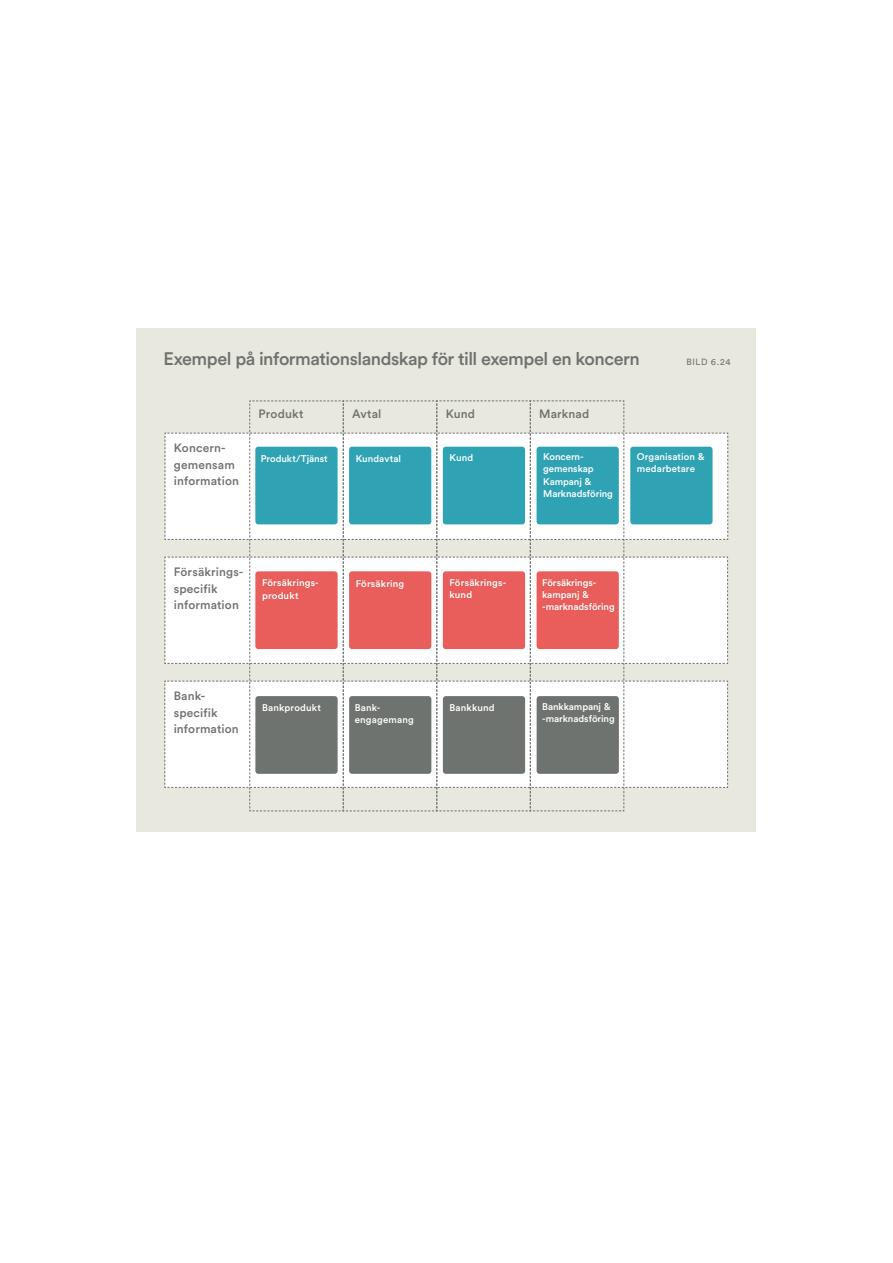
<style>
.page{position:relative;width:893px;height:1263px;background:#fff}
.page>*{position:absolute;margin:0;border:0;box-sizing:border-box;transform-origin:0 0}
.t1{font:500 18px "Circular Pro";letter-spacing:-.025em;color:#6f736f}
.t2{font:500 12px/16.5px "Circular Pro";letter-spacing:.01em;color:#6f736f}
.t3{font:500 9.6px/12.1px "Circular Pro";letter-spacing:.005em;color:#fff}
.t4{font:9px "Circular Pro";letter-spacing:.07em;color:#6f736f}
</style>
<div class="page">
<div style="left:137px;top:328px;width:619px;height:504px;background:#e9e8df"></div>
<svg style="left:164px;top:400px;width:564px;height:412px"></svg>
<div style="left:255px;top:447px;width:83px;height:77px;background:#2fa2b4;border-radius:3px"></div>
<div style="left:349px;top:447px;width:82px;height:77px;background:#2fa2b4;border-radius:3px"></div>
<div style="left:443px;top:447px;width:82px;height:77px;background:#2fa2b4;border-radius:3px"></div>
<div style="left:537px;top:447px;width:82px;height:77px;background:#2fa2b4;border-radius:3px"></div>
<div style="left:630px;top:447px;width:82px;height:77px;background:#2fa2b4;border-radius:3px"></div>
<div style="left:255px;top:571px;width:83px;height:78px;background:#e95d5b;border-radius:3px"></div>
<div style="left:349px;top:571px;width:82px;height:78px;background:#e95d5b;border-radius:3px"></div>
<div style="left:443px;top:571px;width:82px;height:78px;background:#e95d5b;border-radius:3px"></div>
<div style="left:537px;top:571px;width:82px;height:78px;background:#e95d5b;border-radius:3px"></div>
<div style="left:255px;top:696px;width:83px;height:78px;background:#6f736f;border-radius:3px"></div>
<div style="left:349px;top:696px;width:82px;height:78px;background:#6f736f;border-radius:3px"></div>
<div style="left:443px;top:696px;width:82px;height:78px;background:#6f736f;border-radius:3px"></div>
<div style="left:537px;top:696px;width:82px;height:78px;background:#6f736f;border-radius:3px"></div>
<h1 class="t1" style="left:163px;top:346px;width:478px">Exempel på informationslandskap för till exempel en koncern</h1>
<p class="t4" style="left:686px;top:355px;width:46px">BILD 6.24</p>
<p class="t2" style="left:174px;top:439px;width:67px">Koncern&shy;gemensam information</p>
<p class="t2" style="left:259px;top:405px;width:46px">Produkt</p>
<p class="t2" style="left:352px;top:405px;width:31px">Avtal</p>
<p class="t2" style="left:446px;top:405px;width:31px">Kund</p>
<p class="t2" style="left:539px;top:405px;width:52px">Marknad</p>
<p class="t3" style="left:261px;top:452px;width:68px">Produkt/Tjänst</p>
<p class="t3" style="left:356px;top:452px;width:47px">Kundavtal</p>
<p class="t3" style="left:449px;top:451px;width:25px">Kund</p>
<p class="t3" style="left:543px;top:450px;width:71px">Koncern&shy;gemenskap<br>Kampanj &amp;<br>Marknadsföring</p>
<p class="t3" style="left:637px;top:450px;width:69px">Organisation &amp; medarbetare</p>
<p class="t2" style="left:174px;top:563px;width:71px">Försäkrings&shy;specifik information</p>
<p class="t3" style="left:262px;top:576px;width:58px">Försäkrings&shy;produkt</p>
<p class="t3" style="left:356px;top:577px;width:50px">Försäkring</p>
<p class="t3" style="left:449px;top:576px;width:58px">Försäkrings&shy;kund</p>
<p class="t3" style="left:542px;top:576px;width:74px">Försäkrings&shy;kampanj &amp; -marknadsföring</p>
<p class="t2" style="left:174px;top:687px;width:67px">Bank&shy;specifik information</p>
<p class="t3" style="left:262px;top:701px;width:61px">Bankprodukt</p>
<p class="t3" style="left:355px;top:701px;width:61px">Bank&shy;engagemang</p>
<p class="t3" style="left:449px;top:701px;width:47px">Bankkund</p>
<p class="t3" style="left:542px;top:700px;width:74px">Bankkampanj &amp; -marknadsföring</p>
</div>
